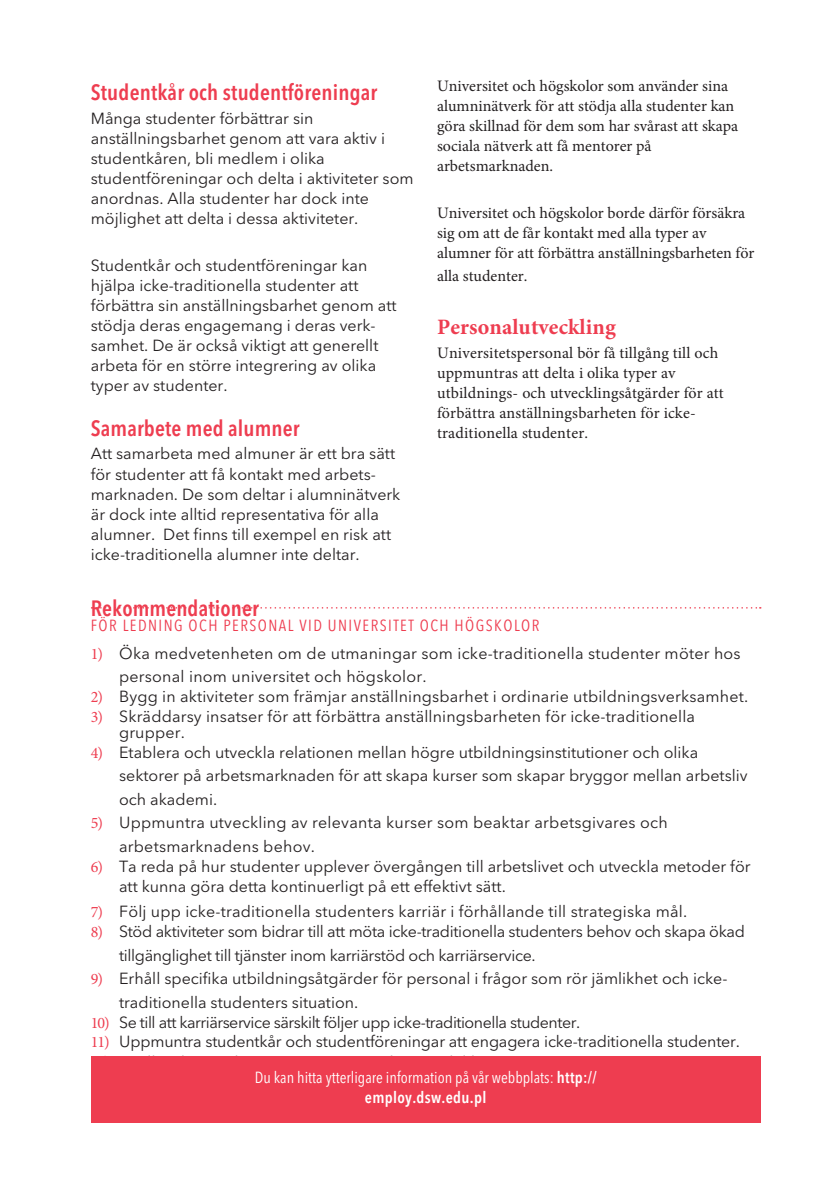
<style>
.page{position:relative;width:840px;height:1191px;background:#fff}
.page>*{position:absolute;margin:0;border:0;box-sizing:border-box;transform-origin:0 0}
.t1{font:600 condensed 22px "Avenir Next LT Pro";letter-spacing:.005em;color:#ee3d50}
.t2{font:700 22px "Minion Pro";letter-spacing:.005em;color:#ee3d50}
.t3{font:16px/20.2px "Avenir Next LT Pro";color:#231f20}
.t4{font:16px/20px "Minion Pro";color:#231f20}
.t5{font:16px/23.6px "Avenir Next LT Pro";letter-spacing:-.02em;color:#231f20}
.t6{font:16px "Avenir Next LT Pro";letter-spacing:-.03em;color:#231f20}
.t7{font:condensed 16px/20px "Avenir Next LT Pro";color:#fff;text-align:center}
.t8{font:condensed 16px "Avenir Next LT Pro";letter-spacing:.09em;color:#ee3d50}
.s1{font-family:"Minion Pro";color:#ee3d50}
.s2{font-weight:600}
</style>
<div class="page">
<svg style="left:91px;top:607px;width:669px;height:1px"></svg>
<div style="left:91px;top:1056px;width:669px;height:67px;background:#ee3d50"></div>
<p class="t4" style="left:437px;top:76px;width:302px">Universitet och högskolor som använder sina alumninätverk för att stödja alla studenter kan göra skillnad för dem som har svårast att skapa sociala nätverk att få mentorer på arbetsmarknaden.</p>
<p class="t4" style="left:437px;top:203px;width:319px">Universitet och högskolor borde därför försäkra sig om att de får kontakt med alla typer av alumner för att förbättra anställningsbarheten för</p>
<p class="t4" style="left:437px;top:266px;width:92px">alla studenter.</p>
<h1 class="t2" style="left:437px;top:312px;width:180px">Personalutveckling</h1>
<p class="t4" style="left:437px;top:343px;width:288px">Universitetspersonal bör få tillgång till och uppmuntras att delta i olika typer av utbildnings- och utvecklingsåtgärder för att förbättra anställningsbarheten för icke&shy;traditionella studenter.</p>
<h1 class="t1" style="left:91px;top:79px;width:288px">Studentkår och studentföreningar</h1>
<p class="t3" style="left:91px;top:108px;width:324px">Många studenter förbättrar sin anställningsbarhet genom att vara aktiv i studentkåren, bli medlem i olika studentföreningar och delta i aktiviteter som anordnas. Alla studenter har dock inte möjlighet att delta i dessa aktiviteter.</p>
<p class="t3" style="left:91px;top:255px;width:307px">Studentkår och studentföreningar kan hjälpa icke-traditionella studenter att förbättra sin anställningsbarhet genom att stödja deras engagemang i deras verk&shy;samhet. De är också viktigt att generellt arbeta för en större integrering av olika typer av studenter.</p>
<h1 class="t1" style="left:91px;top:415px;width:210px">Samarbete med alumner</h1>
<p class="t3" style="left:91px;top:444px;width:311px">Att samarbeta med almuner är ett bra sätt för studenter att få kontakt med arbets&shy;marknaden. De som deltar i alumninätverk är dock inte alltid representativa för alla alumner. Det finns till exempel en risk att icke-traditionella alumner inte deltar.</p>
<h1 class="t1" style="left:91px;top:595px;width:169px">Rekommendationer</h1>
<p class="t8" style="left:91px;top:615px;width:450px">FÖR LEDNING OCH PERSONAL VID UNIVERSITET OCH HÖGSKOLOR</p>
<p class="t3" style="left:119px;top:641px;width:622px;line-height:23.4px;text-indent:-28px"><span class="s1">1)</span> Öka medvetenheten om de utmaningar som icke-traditionella studenter möter hos personal inom universitet och högskolor.</p>
<p class="t3" style="left:91px;top:686px;width:658px"><span class="s1">2)</span> Bygg in aktiviteter som främjar anställningsbarhet i ordinarie utbildningsverksamhet.</p>
<p class="t3" style="left:119px;top:708px;width:577px;line-height:15.6px;text-indent:-28px"><span class="s1">3)</span> Skräddarsy insatser för att förbättra anställningsbarheten för icke-traditionella grupper.</p>
<p class="t3" style="left:119px;top:740px;width:629px;line-height:23.6px;text-indent:-28px"><span class="s1">4)</span> Etablera och utveckla relationen mellan högre utbildningsinstitutioner och olika sektorer på arbetsmarknaden för att skapa kurser som skapar bryggor mellan arbetsliv och akademi.</p>
<p class="t3" style="left:119px;top:811px;width:550px;line-height:23.4px;text-indent:-28px"><span class="s1">5)</span> Uppmuntra utveckling av relevanta kurser som beaktar arbetsgivares och arbetsmarknadens behov.</p>
<p class="t3" style="left:119px;top:856px;width:632px;text-indent:-28px"><span class="s1">6)</span> Ta reda på hur studenter upplever övergången till arbetslivet och utveckla metoder för att kunna göra detta kontinuerligt på ett effektivt sätt.</p>
<p class="t3" style="left:91px;top:901px;width:597px"><span class="s1">7)</span> Följ upp icke-traditionella studenters karriär i förhållande till strategiska mål.</p>
<p class="t5" style="left:119px;top:919px;width:627px;text-indent:-28px"><span class="s1">8)</span> Stöd aktiviteter som bidrar till att möta icke-traditionella studenters behov och skapa ökad tillgänglighet till tjänster inom karriärstöd och karriärservice.</p>
<p class="t3" style="left:119px;top:966px;width:609px;line-height:23.6px;text-indent:-28px"><span class="s1">9)</span> Erhåll specifika utbildningsåtgärder för personal i frågor som rör jämlikhet och icke&shy;traditionella studenters situation.</p>
<p class="t6" style="left:91px;top:1012px;width:490px"><span class="s1">10)</span> Se till att karriärservice särskilt följer upp icke-traditionella studenter.</p>
<p class="t3" style="left:91px;top:1031px;width:650px"><span class="s1">11)</span> Uppmuntra studentkår och studentföreningar att engagera icke-traditionella studenter.</p>
<p class="t7" style="left:254px;top:1067px;width:343px">Du kan hitta ytterligare information på vår webbplats: <span class="s2">http:// employ.dsw.edu.pl</span></p>
</div>
